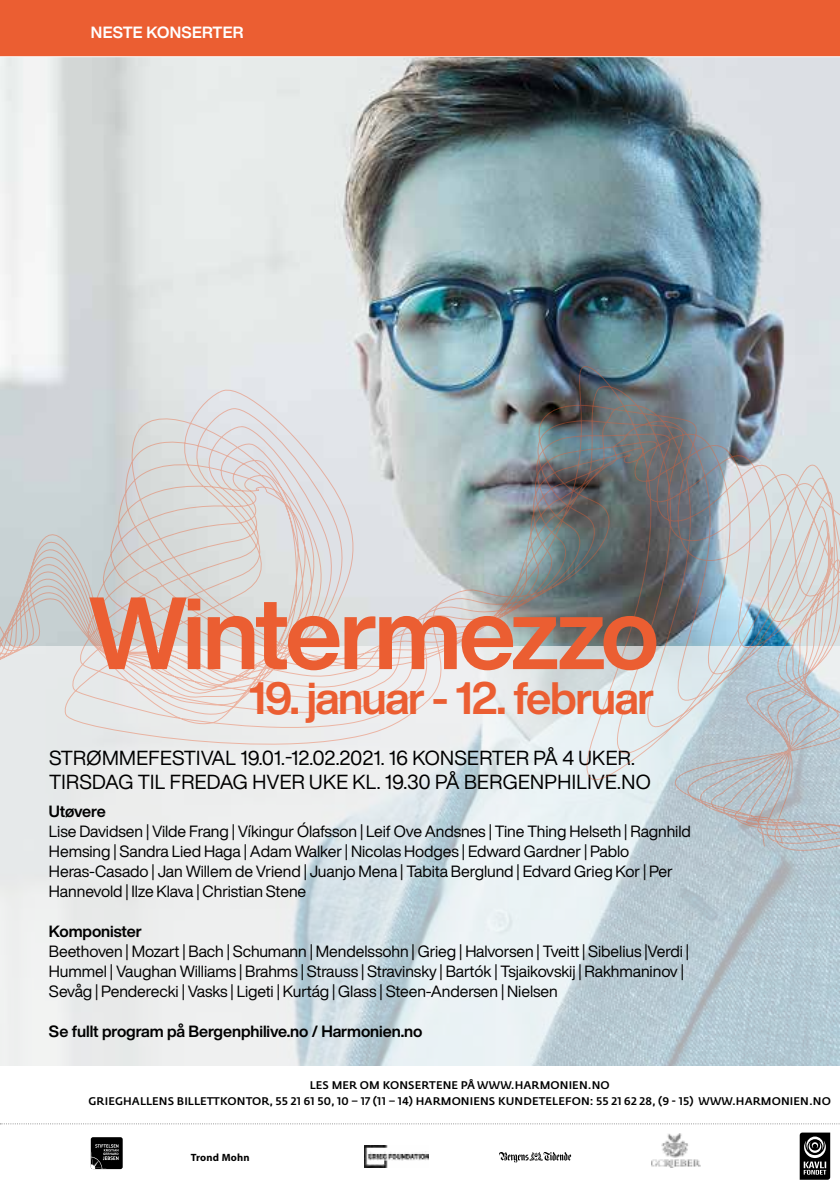
<style>
.page{position:relative;width:840px;height:1191px;background:#fff}
.page>*{position:absolute;margin:0;border:0;box-sizing:border-box;transform-origin:0 0}
.t1{font:700 100.6px "Helvetica Now Display";letter-spacing:-.04em;color:#eb5e32}
.t2{font:700 44.6px "Helvetica Now Display";letter-spacing:-.03em;color:#eb5e32}
.t3{font:20px/24px "Helvetica Now Display";letter-spacing:.01em;color:#000}
.t4{font:16px/20px "Helvetica Now Display";letter-spacing:-.005em;color:#000}
.t5{font:700 16px "Helvetica Now Display";letter-spacing:-.005em;color:#000}
.t6{font:700 16px "Helvetica Now Display";letter-spacing:.02em;color:#fff}
.t7{font:700 16px "Helvetica Now Display";letter-spacing:-.025em;color:#000}
.t8{font:500 11px/16px "Fedra Sans Pro";letter-spacing:.01em;color:#000;text-align:center}
.t9{font:700 10.6px "Myriad Pro";letter-spacing:.02em;color:#000}
</style>
<div class="page">
<img style="left:0;top:57px;width:839px;height:305px">
<svg style="left:0;top:852px;width:839px;height:214px;background:#d6e0e4"></svg>
<div style="left:91px;top:1137px;width:32px;height:32px;background:#000;border-radius:2px"></div>
<svg style="left:91px;top:1144px;width:27px;height:25px"></svg>
<svg style="left:499px;top:1152px;width:72px;height:10px"></svg>
<img style="left:364px;top:1145px;width:64px;height:22px">
<img style="left:651px;top:1133px;width:49px;height:34px">
<svg style="left:0;top:1123px;width:840px;height:1px"></svg>
<svg style="left:799px;top:1132px;width:30px;height:47px"></svg>
<div style="left:0;top:0;width:839px;height:57px;background:#eb5e32"></div>
<hr style="left:0;top:56px;width:839px;height:1px;background:#fff">
<img style="left:0;top:362px;width:839px;height:490px">
<p class="t6" style="left:91px;top:21px;width:154px">NESTE KONSERTER</p>
<h1 class="t1" style="left:89px;top:564px;width:571px">Wintermezzo</h1>
<h2 class="t2" style="left:248px;top:667px;width:407px">19. januar - 12. februar</h2>
<p class="t3" style="left:49px;top:745px;width:602px">STRØMMEFESTIVAL 19.01.-12.02.2021. 16 KONSERTER PÅ 4 UKER.<br>TIRSDAG TIL FREDAG HVER UKE KL. 19.30 PÅ BERGENPHILIVE.NO</p>
<p class="t7" style="left:49px;top:800px;width:58px">Utøvere</p>
<p class="t4" style="left:49px;top:821px;width:643px">Lise Davidsen | Vilde Frang | Víkingur Ólafsson | Leif Ove Andsnes | Tine Thing Helseth | Ragnhild Hemsing | Sandra Lied Haga | Adam Walker | Nicolas Hodges | Edward Gardner | Pablo Heras-Casado | Jan Willem de Vriend | Juanjo Mena | Tabita Berglund | Edvard Grieg Kor | Per Hannevold | Ilze Klava | Christian Stene</p>
<p class="t5" style="left:49px;top:920px;width:94px">Komponister</p>
<p class="t4" style="left:49px;top:941px;width:641px">Beethoven | Mozart | Bach | Schumann | Mendelssohn | Grieg | Halvorsen | Tveitt | Sibelius |Verdi |<br>Hummel | Vaughan Williams | Brahms | Strauss | Stravinsky | Bartók | Tsjaikovskij | Rakhmaninov |<br>Sevåg | Penderecki | Vasks | Ligeti | Kurtág | Glass | Steen-Andersen | Nielsen</p>
<p class="t5" style="left:49px;top:1020px;width:375px">Se fullt program på Bergenphilive.no / Harmonien.no</p>
<p class="t8" style="left:88px;top:1077px;width:743px">LES MER OM KONSERTENE PÅ WWW.HARMONIEN.NO<br>GRIEGHALLENS BILLETTKONTOR, 55 21 61 50, 10 – 17 (11 – 14) HARMONIENS KUNDETELEFON: 55 21 62 28, (9 - 15) WWW.HARMONIEN.NO</p>
<p class="t9" style="left:190px;top:1151px;width:61px">Trond Mohn</p>
</div>
